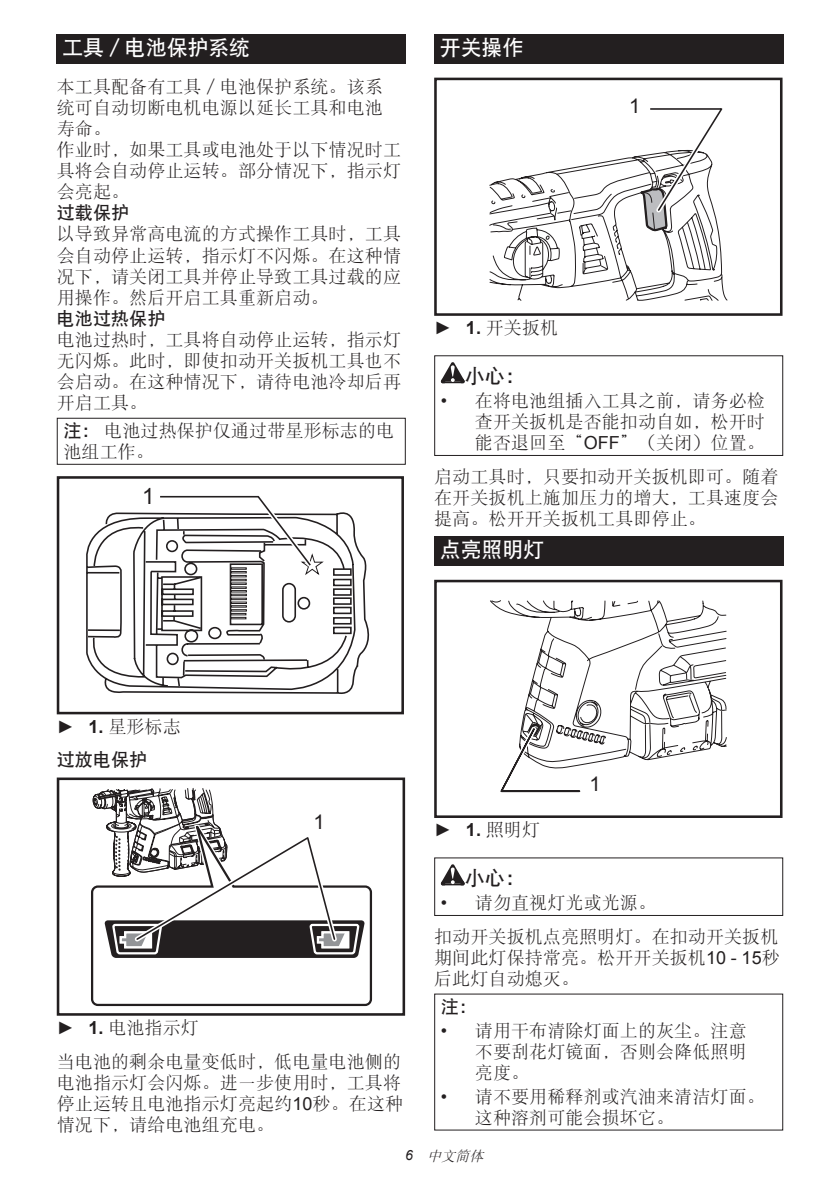
<style>
.page{position:relative;width:840px;height:1191px;background:#fff}
.page>*{position:absolute;margin:0;border:0;box-sizing:border-box;transform-origin:0 0}
.t1{font:22.4px "Arial";color:#231f20}
.t2{font:21px "DFP Hei W7 GB EUC H";letter-spacing:-.01em;color:#fff}
.t3{font:20.2px "Arial";color:#231f20}
.t4{font:20px "DFP Hei W7 GB EUC H";color:#231f20}
.t5{font:18px/21px "DFP Song W3 GB EUC H";letter-spacing:.005em;color:#231f20}
.t6{font:18px "DFP Hei W7 GB EUC H";letter-spacing:.005em;color:#231f20}
.t7{font:italic 14px "DFP Song W3 GB EUC H";color:#231f20}
.s1{font-family:"DFP Hei W7 GB EUC H"}
.s2{font-family:"Arial"}
.s3{font-family:"Arial";font-weight:700}
</style>
<div class="page">
<div style="left:57px;top:34px;width:348px;height:29px;background:#231f20"></div>
<div style="left:57px;top:418px;width:348px;height:47px;border:1px solid #231f20"></div>
<svg style="left:86px;top:512px;width:284px;height:182px"></svg>
<div style="left:333px;top:568px;width:18px;height:8px;border:2px solid #231f20"></div>
<div style="left:333px;top:579px;width:18px;height:7px;border:2px solid #231f20"></div>
<div style="left:333px;top:588px;width:18px;height:8px;border:2px solid #231f20"></div>
<div style="left:333px;top:597px;width:18px;height:8px;border:2px solid #231f20"></div>
<div style="left:333px;top:606px;width:18px;height:8px;border:2px solid #231f20"></div>
<div style="left:333px;top:617px;width:18px;height:7px;border:2px solid #231f20"></div>
<div style="left:333px;top:626px;width:18px;height:8px;border:2px solid #231f20"></div>
<div style="left:230px;top:582px;width:16px;height:3px;border:1px solid #231f20"></div>
<div style="left:230px;top:586px;width:16px;height:3px;border:1px solid #231f20"></div>
<svg style="left:230px;top:590px;width:17px;height:6px"></svg>
<div style="left:230px;top:597px;width:17px;height:3px;border:1px solid #231f20"></div>
<div style="left:230px;top:601px;width:17px;height:3px;border:1px solid #231f20"></div>
<svg style="left:230px;top:605px;width:17px;height:14px"></svg>
<div style="left:57px;top:476px;width:347px;height:238px;border:3px solid #231f20"></div>
<svg style="left:155px;top:495px;width:170px;height:86px"></svg>
<div style="left:57px;top:777px;width:348px;height:238px;border:3px solid #231f20"></div>
<svg style="left:91px;top:885px;width:282px;height:122px"></svg>
<svg style="left:92px;top:777px;width:272px;height:238px"></svg>
<div style="left:434px;top:34px;width:348px;height:29px;background:#231f20"></div>
<div style="left:434px;top:78px;width:348px;height:238px;border:3px solid #231f20"></div>
<svg style="left:489px;top:108px;width:239px;height:193px"></svg>
<svg style="left:440px;top:362px;width:24px;height:21px"></svg>
<div style="left:434px;top:355px;width:348px;height:101px;border:1px solid #231f20"></div>
<div style="left:434px;top:536px;width:348px;height:29px;background:#231f20"></div>
<div style="left:434px;top:580px;width:348px;height:238px;border:3px solid #231f20"></div>
<svg style="left:488px;top:600px;width:239px;height:218px"></svg>
<svg style="left:493px;top:722px;width:91px;height:74px"></svg>
<svg style="left:440px;top:864px;width:24px;height:21px"></svg>
<div style="left:434px;top:857px;width:348px;height:59px;border:1px solid #231f20"></div>
<p class="t2" style="left:62px;top:37px;width:189px">工具／电池保护系统</p>
<p class="t5" style="left:57px;top:76px;width:345px">本工具配备有工具／电池保护系统。该系统可自动切断电机电源以延长工具和电池寿命。<br>作业时，如果工具或电池处于以下情况时工具将会自动停止运转。部分情况下，指示灯会亮起。</p>
<p class="t6" style="left:57px;top:204px;width:74px">过载保护</p>
<p class="t5" style="left:57px;top:223px;width:345px;text-align:justify">以导致异常高电流的方式操作工具时，工具会自动停止运转，指示灯不闪烁。在这种情况下，请关闭工具并停止导致工具过载的应用操作。然后开启工具重新启动。</p>
<p class="t6" style="left:57px;top:309px;width:110px">电池过热保护</p>
<p class="t5" style="left:57px;top:329px;width:345px;text-align:justify">电池过热时，工具将自动停止运转，指示灯无闪烁。此时，即使扣动开关扳机工具也不会启动。在这种情况下，请待电池冷却后再开启工具。</p>
<p class="t5" style="left:63px;top:420px;width:332px"><span class="s1">注：</span>电池过热保护仅通过带星形标志的电池组工作。</p>
<p class="t1" style="left:142px;top:481px;width:14px">1</p>
<p class="t2" style="left:439px;top:37px;width:85px">开关操作</p>
<p class="t3" style="left:628px;top:93px;width:13px">1</p>
<p class="t5" style="left:434px;top:317px;width:125px"><span class="s2">►</span> <span class="s3">1.</span> 开关扳机</p>
<p class="t4" style="left:464px;top:366px;width:62px">小心：</p>
<p class="t5" style="left:474px;top:390px;width:291px;text-align:justify;text-indent:-34px"><span class="s2">•</span> 在将电池组插入工具之前，请务必检查开关扳机是否能扣动自如，松开时能否退回至“<span class="s2">OFF</span>”（关闭）位置。</p>
<p class="t5" style="left:434px;top:466px;width:345px;text-align:justify">启动工具时，只要扣动开关扳机即可。随着在开关扳机上施加压力的增大，工具速度会提高。松开开关扳机工具即停止。</p>
<p class="t2" style="left:439px;top:539px;width:106px">点亮照明灯</p>
<p class="t5" style="left:57px;top:715px;width:125px"><span class="s2">►</span> <span class="s3">1.</span> 星形标志</p>
<p class="t6" style="left:57px;top:750px;width:92px">过放电保护</p>
<p class="t3" style="left:313px;top:809px;width:13px">1</p>
<p class="t5" style="left:57px;top:1010px;width:345px;line-height:33.6px"><span class="s2">►</span> <span class="s3">1.</span> 电池指示灯<br>当电池的剩余电量变低时，低电量电池侧的</p>
<p class="t5" style="left:57px;top:1071px;width:348px;text-align:justify">电池指示灯会闪烁。进一步使用时，工具将停止运转且电池指示灯亮起约<span class="s2">10</span>秒。在这种情况下，请给电池组充电。</p>
<p class="t3" style="left:589px;top:770px;width:13px">1</p>
<p class="t5" style="left:434px;top:819px;width:107px"><span class="s2">►</span> <span class="s3">1.</span> 照明灯</p>
<p class="t4" style="left:464px;top:868px;width:62px">小心：</p>
<p class="t5" style="left:434px;top:886px;width:345px;line-height:33.4px;text-indent:7px"><span class="s2">•</span> 请勿直视灯光或光源。<br>扣动开关扳机点亮照明灯。在扣动开关扳机</p>
<p class="t5" style="left:434px;top:946px;width:347px">期间此灯保持常亮。松开开关扳机<span class="s2">10 - 15</span>秒后此灯自动熄灭。</p>
<p class="t6" style="left:440px;top:997px;width:38px">注：</p>
<p class="t5" style="left:474px;top:1019px;width:273px;text-align:justify;text-indent:-34px"><span class="s2">•</span> 请用干布清除灯面上的灰尘。注意不要刮花灯镜面，否则会降低照明亮度。</p>
<p class="t5" style="left:474px;top:1085px;width:291px;text-indent:-34px"><span class="s2">•</span> 请不要用稀释剂或汽油来清洁灯面。这种溶剂可能会损坏它。</p>
<p class="t7" style="left:405px;top:1148px;width:83px"><span class="s2">6</span> 中文简体</p>
</div>
